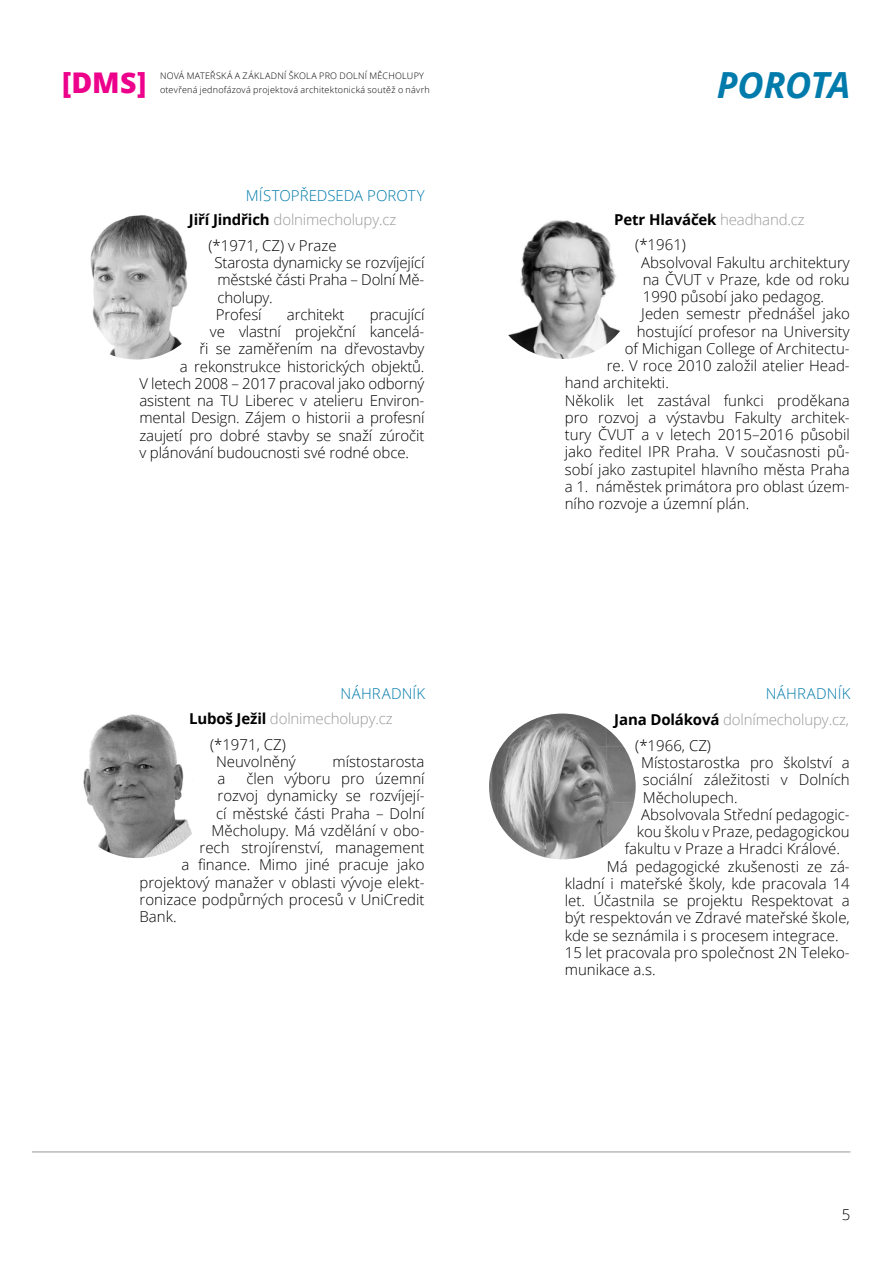
<style>
.page{position:relative;width:893px;height:1263px;background:#fff}
.page>*{position:absolute;margin:0;border:0;box-sizing:border-box;transform-origin:0 0}
.nadpis{font:italic 700 36px "Open Sans";letter-spacing:-.01em;color:#007bab}
.t1{font:800 28.5px "Open Sans";color:#ed028c}
.t2{font:300 15px/17.2px "Open Sans";color:#000;text-align:justify}
.t3{font:300 15px "Open Sans";letter-spacing:-.01em;color:#989898}
.Styl_odstavce1{font:300 15px "Open Sans";letter-spacing:.005em;color:#007bab}
.t4{font:700 15px "Open Sans";letter-spacing:-.01em;color:#000}
.t5{font:300 9px/14.5px "Open Sans";letter-spacing:.025em;color:#000}
.s1{font-weight:700;color:#000}
.s2{font-weight:300;color:#989898}
</style>
<div class="page">
<hr style="left:32px;top:1152px;width:818px;height:1px;background:#989898">
<img style="left:64px;top:214px;width:145px;height:145px;border-radius:73px">
<img style="left:508px;top:220px;width:113px;height:139px">
<img style="left:489px;top:713px;width:147px;height:146px;border-radius:73px">
<img style="left:64px;top:712px;width:146px;height:146px;border-radius:73px">
<h2 class="t1" style="left:62px;top:61px;width:86px">[DMS]</h2>
<p class="t5" style="left:160px;top:68px;width:271px">NOVÁ MATEŘSKÁ A ZÁKLADNÍ ŠKOLA PRO DOLNÍ MĚCHOLUPY otevřená jednofázová projektová architektonická soutěž o návrh</p>
<p class="Styl_odstavce1" style="left:246px;top:185px;width:180px">MÍSTOPŘEDSEDA POROTY</p>
<p class="t3" style="left:189px;top:209px;width:209px"><span class="s1">Jiří Jindřich</span> dolnimecholupy.cz</p>
<p class="t2" style="left:208px;top:236px;width:130px">(*1971, CZ) v Praze</p>
<p class="t2" style="left:214px;top:254px;width:212px">Starosta dynamicky se rozvíjející městské části Praha – Dolní Mě&shy;cholupy.</p>
<p class="t2" style="left:216px;top:305px;width:47px">Profesí</p>
<p class="t2" style="left:287px;top:305px;width:59px">architekt</p>
<p class="t2" style="left:370px;top:305px;width:56px">pracující</p>
<p class="t2" style="left:210px;top:323px;width:216px">ve vlastní projekční kancelá-</p>
<p class="t2" style="left:199px;top:340px;width:227px">ři se zaměřením na dřevostavby</p>
<p class="t2" style="left:180px;top:357px;width:246px">a rekonstrukce historických objektů.</p>
<p class="t2" style="left:139px;top:374px;width:287px">V letech 2008 – 2017 pracoval jako odborný</p>
<p class="t2" style="left:139px;top:392px;width:287px">asistent na TU Liberec v atelieru Environ-</p>
<p class="t2" style="left:139px;top:409px;width:287px">mental Design. Zájem o historii a profesní</p>
<p class="t2" style="left:139px;top:426px;width:287px">zaujetí pro dobré stavby se snaží zúročit</p>
<p class="t2" style="left:139px;top:443px;width:271px">v plánování budoucnosti své rodné obce.</p>
<p class="nadpis" style="left:717px;top:59px;width:135px">POROTA</p>
<p class="t4" style="left:614px;top:209px;width:192px">Petr Hlaváček <span class="s2">headhand.cz</span></p>
<p class="t2" style="left:635px;top:236px;width:52px">(*1961)</p>
<p class="t2" style="left:641px;top:253px;width:210px">Absolvoval Fakultu architektury na ČVUT v Praze, kde od roku 1990 působí jako pedagog.</p>
<p class="t2" style="left:641px;top:305px;width:210px">Jeden semestr přednášel jako</p>
<p class="t2" style="left:637px;top:322px;width:214px">hostující profesor na University</p>
<p class="t2" style="left:625px;top:339px;width:227px">of Michigan College of Architectu-</p>
<p class="t2" style="left:607px;top:357px;width:245px">re. V roce 2010 založil atelier Head-</p>
<p class="t2" style="left:565px;top:374px;width:106px">hand architekti.</p>
<p class="t2" style="left:565px;top:391px;width:287px">Několik let zastával funkci proděkana pro rozvoj a výstavbu Fakulty architek&shy;tury ČVUT a v letech 2015–2016 působil jako ředitel IPR Praha. V současnosti pů&shy;sobí jako zastupitel hlavního města Praha a 1. náměstek primátora pro oblast územ&shy;ního rozvoje a územní plán.</p>
<p class="Styl_odstavce1" style="left:341px;top:684px;width:86px">NÁHRADNÍK</p>
<p class="Styl_odstavce1" style="left:766px;top:684px;width:86px">NÁHRADNÍK</p>
<p class="t3" style="left:189px;top:708px;width:205px"><span class="s1">Luboš Ježil</span> dolnimecholupy.cz</p>
<p class="t2" style="left:210px;top:735px;width:77px">(*1971, CZ)</p>
<p class="t2" style="left:216px;top:752px;width:81px">Neuvolněný</p>
<p class="t2" style="left:333px;top:752px;width:93px">místostarosta</p>
<p class="t2" style="left:218px;top:769px;width:9px">a</p>
<p class="t2" style="left:246px;top:769px;width:180px">člen výboru pro územní</p>
<p class="t2" style="left:218px;top:787px;width:209px">rozvoj dynamicky se rozvíjejí-</p>
<p class="t2" style="left:216px;top:804px;width:210px">cí městské části Praha – Dolní</p>
<p class="t2" style="left:212px;top:821px;width:215px">Měcholupy. Má vzdělání v obo-</p>
<p class="t2" style="left:200px;top:838px;width:227px">rech strojírenství, management</p>
<p class="t2" style="left:182px;top:856px;width:245px">a finance. Mimo jiné pracuje jako</p>
<p class="t2" style="left:140px;top:873px;width:287px">projektový manažer v oblasti vývoje elekt-</p>
<p class="t2" style="left:140px;top:890px;width:286px">ronizace podpůrných procesů v UniCredit</p>
<p class="t2" style="left:140px;top:907px;width:39px">Bank.</p>
<p class="t3" style="left:614px;top:709px;width:236px"><span class="s1">Jana Doláková</span> dolnímecholupy.cz,</p>
<p class="t2" style="left:635px;top:736px;width:77px">(*1966, CZ)</p>
<p class="t2" style="left:641px;top:753px;width:210px">Místostarostka pro školství a sociální záležitosti v Dolních Měcholupech.</p>
<p class="t2" style="left:641px;top:805px;width:210px">Absolvovala Střední pedagogic-</p>
<p class="t2" style="left:637px;top:822px;width:215px">kou školu v Praze, pedagogickou</p>
<p class="t2" style="left:625px;top:840px;width:217px">fakultu v Praze a Hradci Králové.</p>
<p class="t2" style="left:565px;top:857px;width:287px;text-indent:42px">Má pedagogické zkušenosti ze zá&shy;kladní i mateřské školy, kde pracovala 14 let. Účastnila se projektu Respektovat a být respektován ve Zdravé mateřské škole, kde se seznámila i s procesem integrace.</p>
<p class="t2" style="left:565px;top:943px;width:287px">15 let pracovala pro společnost 2N Teleko&shy;munikace a.s.</p>
<p class="t2" style="left:842px;top:1206px;width:10px">5</p>
</div>
